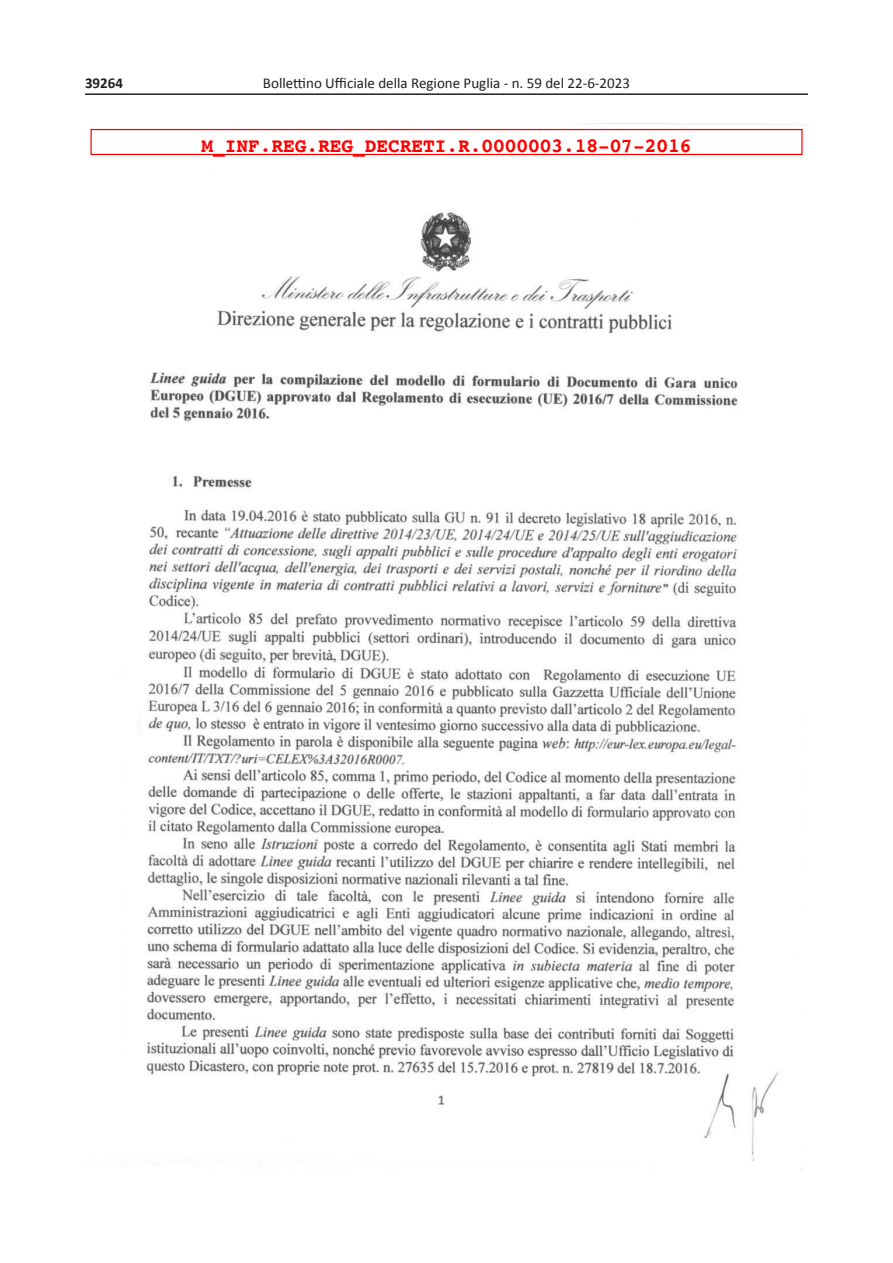
<style>
.page{position:relative;width:893px;height:1263px;background:#fff}
.page>*{position:absolute;margin:0;border:0;box-sizing:border-box;transform-origin:0 0}
.t1{font:700 19.95px "Courier";color:#f00}
.t2{font:15px "Calibri";color:#231f20}
.t3{font:700 15px "Calibri";color:#231f20}
</style>
<div class="page">
<hr style="left:85px;top:93px;width:723px;height:2px;background:#231f20">
<img style="left:91px;top:124px;width:712px;height:1047px">
<div style="left:90px;top:129px;width:713px;height:26px;border:1px solid #f00"></div>
<p class="t3" style="left:85px;top:72px;width:40px">39264</p>
<p class="t2" style="left:263px;top:74px;width:369px">Bollettino Ufficiale della Regione Puglia - n. 59 del 22-6-2023</p>
<p class="t1" style="left:202px;top:130px;width:491px">M_INF.REG.REG_DECRETI.R.0000003.18-07-2016</p>
</div>
